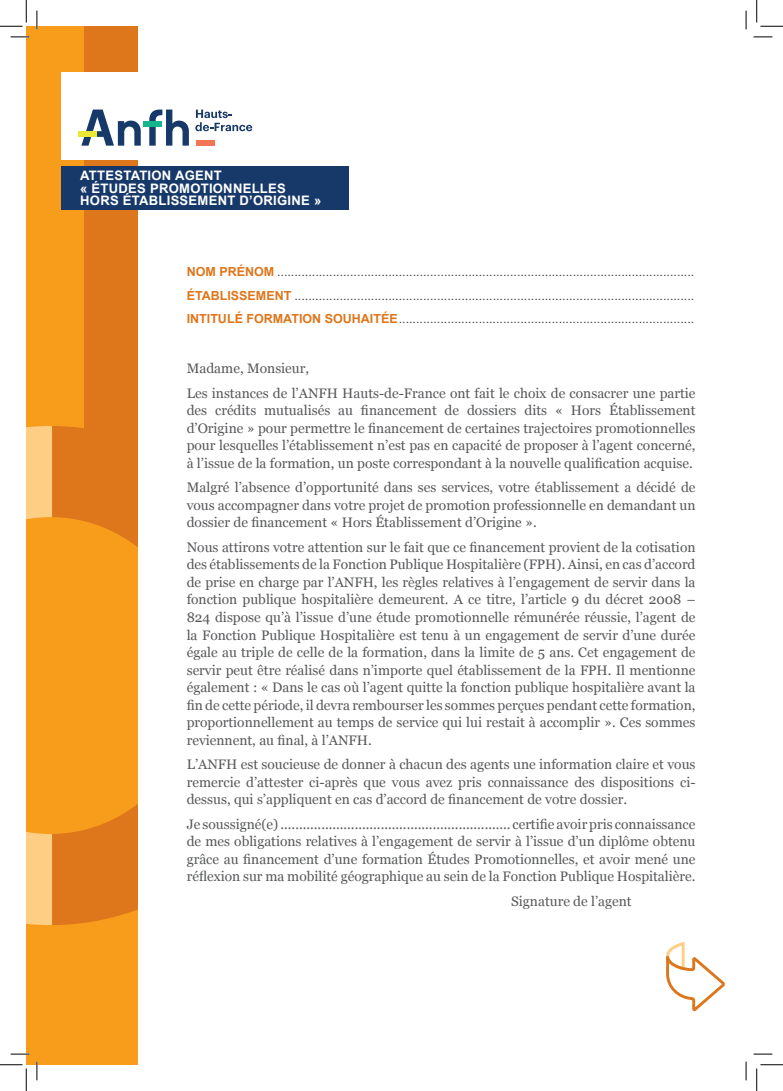
<style>
.page{position:relative;width:783px;height:1091px;background:#fff}
.page>*{position:absolute;margin:0;border:0;box-sizing:border-box;transform-origin:0 0}
.t1{font:13.75px/17.5px "Georgia";color:#57585a;text-align:justify}
.t2{font:700 13px/12.5px "Arial";letter-spacing:.02em;color:#fff}
.t3{font:12.5px/23.4px "Arial";color:#3e3e3f;text-align:justify}
.s1{font-weight:700;color:#de761b}
</style>
<div class="page">
<div style="left:26px;top:26px;width:112px;height:1038px;background:#f89c1c"></div>
<div style="left:85px;top:26px;width:53px;height:453px;background:#de761b"></div>
<svg style="left:26px;top:426px;width:112px;height:499px"></svg>
<div style="left:62px;top:72px;width:287px;height:88px;background:#fff"></div>
<div style="left:62px;top:166px;width:287px;height:43px;background:#17396a"></div>
<svg style="left:81px;top:110px;width:60px;height:36px"></svg>
<svg style="left:149px;top:110px;width:40px;height:36px"></svg>
<svg style="left:195px;top:110px;width:57px;height:21px"></svg>
<div style="left:196px;top:140px;width:19px;height:6px;background:#f37557"></div>
<div style="left:78px;top:131px;width:19px;height:6px;background:#ebe835"></div>
<div style="left:143px;top:121px;width:19px;height:6px;background:#15b68d"></div>
<svg style="left:666px;top:942px;width:59px;height:69px"></svg>
<svg style="left:11px;top:36px;width:18px;height:2px"></svg>
<svg style="left:753px;top:36px;width:19px;height:2px"></svg>
<svg style="left:11px;top:1053px;width:18px;height:2px"></svg>
<svg style="left:753px;top:1053px;width:19px;height:2px"></svg>
<svg style="left:36px;top:11px;width:2px;height:18px"></svg>
<svg style="left:36px;top:1061px;width:2px;height:19px"></svg>
<svg style="left:745px;top:11px;width:1px;height:18px"></svg>
<svg style="left:745px;top:1061px;width:1px;height:19px"></svg>
<svg style="left:0;top:0;width:27px;height:27px"></svg>
<svg style="left:0;top:1064px;width:27px;height:27px"></svg>
<svg style="left:756px;top:0;width:26px;height:27px"></svg>
<svg style="left:756px;top:1064px;width:26px;height:27px"></svg>
<p class="t2" style="left:80px;top:170px;width:242px">ATTESTATION AGENT<br>« ÉTUDES PROMOTIONNELLES<br>HORS ÉTABLISSEMENT D’ORIGINE »</p>
<p class="t3" style="left:187px;top:260px;width:509px"><span class="s1">NOM PRÉNOM</span> ........................................................................................................................<br><span class="s1">ÉTABLISSEMENT</span> ...................................................................................................................<br><span class="s1">INTITULÉ FORMATION SOUHAITÉE</span>.....................................................................................</p>
<p class="t1" style="left:187px;top:355px;width:510px;line-height:24.6px">Madame, Monsieur,<br>Les instances de l’ANFH Hauts-de-France ont fait le choix de consacrer une partie</p>
<p class="t1" style="left:187px;top:401px;width:510px">des crédits mutualisés au financement de dossiers dits « Hors Établissement d’Origine » pour permettre le financement de certaines trajectoires promotionnelles pour lesquelles l’établissement n’est pas en capacité de proposer à l’agent concerné, à l’issue de la formation, un poste correspondant à la nouvelle qualification acquise.</p>
<p class="t1" style="left:187px;top:478px;width:510px">Malgré l’absence d’opportunité dans ses services, votre établissement a décidé de vous accompagner dans votre projet de promotion professionnelle en demandant un dossier de financement « Hors Établissement d’Origine ».</p>
<p class="t1" style="left:187px;top:538px;width:510px">Nous attirons votre attention sur le fait que ce financement provient de la cotisation des établissements de la Fonction Publique Hospitalière (FPH). Ainsi, en cas d’accord de prise en charge par l’ANFH, les règles relatives à l’engagement de servir dans la fonction publique hospitalière demeurent. A ce titre, l’article 9 du décret 2008 – 824 dispose qu’à l’issue d’une étude promotionnelle rémunérée réussie, l’agent de la Fonction Publique Hospitalière est tenu à un engagement de servir d’une durée égale au triple de celle de la formation, dans la limite de 5 ans. Cet engagement de servir peut être réalisé dans n’importe quel établissement de la FPH. Il mentionne également : « Dans le cas où l’agent quitte la fonction publique hospitalière avant la fin de cette période, il devra rembourser les sommes perçues pendant cette formation, proportionnellement au temps de service qui lui restait à accomplir ». Ces sommes reviennent, au final, à l’ANFH.</p>
<p class="t1" style="left:187px;top:755px;width:510px">L’ANFH est soucieuse de donner à chacun des agents une information claire et vous remercie d’attester ci-après que vous avez pris connaissance des dispositions ci&shy;dessus, qui s’appliquent en cas d’accord de financement de votre dossier.</p>
<p class="t1" style="left:187px;top:814px;width:510px">Je soussigné(e) .............................................................. certifie avoir pris connaissance de mes obligations relatives à l’engagement de servir à l’issue d’un diplôme obtenu grâce au financement d’une formation Études Promotionnelles, et avoir mené une réflexion sur ma mobilité géographique au sein de la Fonction Publique Hospitalière.</p>
<p class="t1" style="left:511px;top:892px;width:122px">Signature de l’agent</p>
</div>
